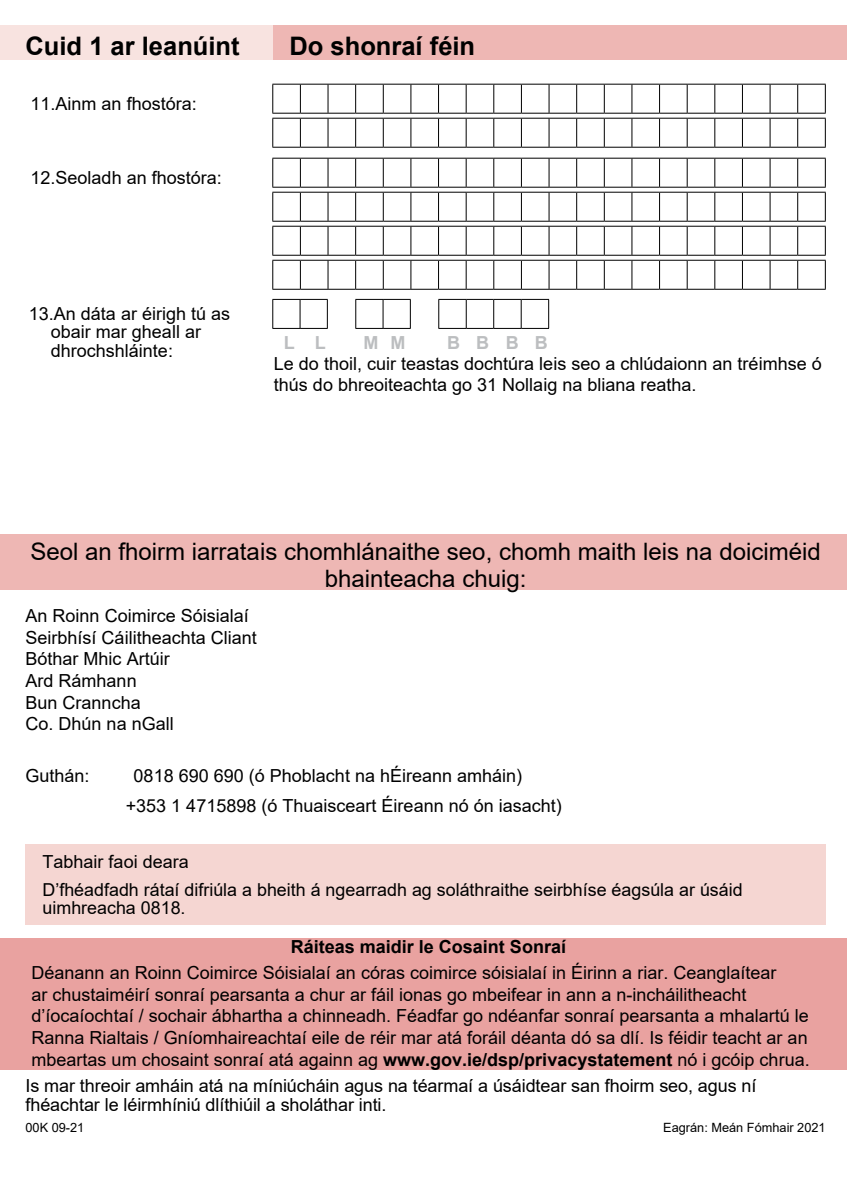
<style>
.page{position:relative;width:847px;height:1195px;background:#fff}
.page>*{position:absolute;margin:0;border:0;box-sizing:border-box;transform-origin:0 0}
.t1{font:700 25.5px "Arial";color:#000}
.t2{font:24px/27px "Arial";color:#000;text-align:center}
.t3{font:18px/21.6px "Arial";color:#000}
.t4{font:700 18px "Arial";color:#000}
.t5{font:700 18px "Arial";color:#bcbec0}
.t6{font:17.85px/18px "Arial";color:#000}
.t7{font:12.75px "Arial";color:#000}
.s1{font-weight:700}
</style>
<div class="page">
<div style="left:272px;top:26px;width:574px;height:34px;background:#eeb7b4"></div>
<div style="left:0;top:26px;width:272px;height:34px;background:#f8e3e0"></div>
<div style="left:0;top:534px;width:846px;height:55px;background:#eeb7b4"></div>
<div style="left:0;top:938px;width:846px;height:131px;background:#e9a2a0"></div>
<svg style="left:272px;top:84px;width:553px;height:64px"></svg>
<svg style="left:272px;top:158px;width:553px;height:132px"></svg>
<svg style="left:272px;top:299px;width:56px;height:30px"></svg>
<svg style="left:355px;top:299px;width:56px;height:30px"></svg>
<svg style="left:438px;top:299px;width:111px;height:30px"></svg>
<div style="left:26px;top:844px;width:799px;height:81px;background:#f5d6d2"></div>
<h1 class="t1" style="left:26px;top:28px;width:215px">Cuid 1 ar leanúint</h1>
<h1 class="t1" style="left:289px;top:28px;width:187px">Do shonraí féin</h1>
<p class="t3" style="left:31px;top:92px;width:168px">11.Ainm an fhostóra:</p>
<p class="t3" style="left:31px;top:166px;width:193px">12.Seoladh an fhostóra:</p>
<p class="t3" style="left:51px;top:304px;width:181px;line-height:18.8px;text-indent:-22px">13.An dáta ar éirigh tú as obair mar gheall ar dhrochshláinte:</p>
<p class="t5" style="left:284px;top:330px;width:44px">L L</p>
<p class="t5" style="left:363px;top:330px;width:43px">M M</p>
<p class="t5" style="left:447px;top:330px;width:102px">B B B B</p>
<p class="t3" style="left:274px;top:352px;width:549px">Le do thoil, cuir teastas dochtúra leis seo a chlúdaionn an tréimhse ó thús do bhreoiteachta go 31 Nollaig na bliana reatha.</p>
<h2 class="t2" style="left:30px;top:538px;width:791px">Seol an fhoirm iarratais chomhlánaithe seo, chomh maith leis na doiciméid bhainteacha chuig:</h2>
<p class="t3" style="left:26px;top:605px;width:233px">An Roinn Coimirce Sóisialaí<br>Seirbhísí Cáilitheachta Cliant<br>Bóthar Mhic Artúir<br>Ard Rámhann<br>Bun Cranncha<br>Co. Dhún na nGall</p>
<p class="t3" style="left:26px;top:765px;width:66px">Guthán:</p>
<p class="t3" style="left:126px;top:760px;width:437px;line-height:30.2px;text-indent:8px">0818 690 690 (ó Phoblacht na hÉireann amháin) +353 1 4715898 (ó Thuaisceart Éireann nó ón iasacht)</p>
<p class="t3" style="left:43px;top:850px;width:148px">Tabhair faoi deara</p>
<p class="t6" style="left:43px;top:881px;width:701px">D’fhéadfadh rátaí difriúla a bheith á ngearradh ag soláthraithe seirbhíse éagsúla ar úsáid uimhreacha 0818.</p>
<p class="t4" style="left:290px;top:934px;width:277px">Ráiteas maidir le Cosaint Sonraí</p>
<p class="t3" style="left:32px;top:962px;width:779px">Déanann an Roinn Coimirce Sóisialaí an córas coimirce sóisialaí in Éirinn a riar. Ceanglaítear<br>ar chustaiméirí sonraí pearsanta a chur ar fáil ionas go mbeifear in ann a n-incháilitheacht d’íocaíochtaí / sochair ábhartha a chinneadh. Féadfar go ndéanfar sonraí pearsanta a mhalartú le Ranna Rialtais / Gníomhaireachtaí eile de réir mar atá foráil déanta dó sa dlí. Is féidir teacht ar an mbeartas um chosaint sonraí atá againn ag <span class="s1">www.gov.ie/dsp/privacystatement</span> nó i gcóip chrua.</p>
<p class="t3" style="left:26px;top:1076px;width:732px;line-height:18.8px">Is mar threoir amháin atá na míniúcháin agus na téarmaí a úsáidtear san fhoirm seo, agus ní fhéachtar le léirmhíniú dlíthiúil a sholáthar inti.</p>
<p class="t7" style="left:26px;top:1118px;width:60px">00K 09-21</p>
<p class="t7" style="left:663px;top:1118px;width:164px">Eagrán: Meán Fómhair 2021</p>
</div>
